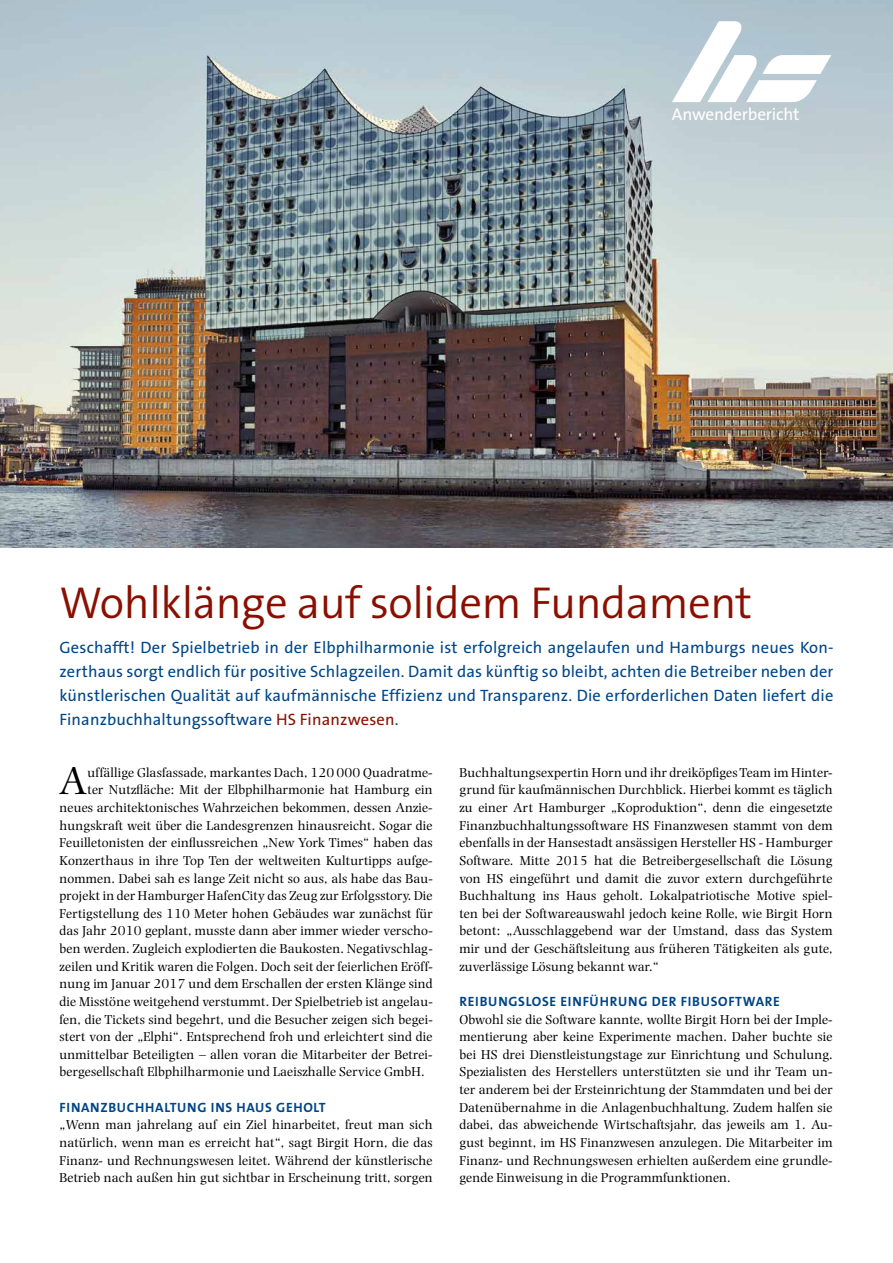
<style>
.page{position:relative;width:893px;height:1263px;background:#fff}
.page>*{position:absolute;margin:0;border:0;box-sizing:border-box;transform-origin:0 0}
.t1{font:300 45px "The Sans B4";letter-spacing:-.01em;color:#8a0f01}
.t2{font:40.2px "Photina MT Std";color:#000}
.t3{font:17.25px "The Sans B5 Plain";letter-spacing:-.01em;color:#fff}
.t4{font:16.5px/24px "The Sans B5 Plain";letter-spacing:.01em;color:#004587;text-align:justify}
.t5{font:13.5px/17.7px "Photina MT Std";letter-spacing:.01em;color:#000;text-align:justify}
.t6{font:700 13.5px "The Sans B7";letter-spacing:.05em;color:#004587}
.s1{color:#8a0f01}
</style>
<div class="page">
<img style="left:0;top:0;width:893px;height:548px">
<svg style="left:672px;top:21px;width:159px;height:81px"></svg>
<p class="t3" style="left:672px;top:106px;width:129px">Anwenderbericht</p>
<h1 class="t1" style="left:60px;top:580px;width:694px">Wohlklänge auf solidem Fundament</h1>
<p class="t4" style="left:60px;top:636px;width:775px">Geschafft! Der Spielbetrieb in der Elbphilharmonie ist erfolgreich angelaufen und Hamburgs neues Kon&shy;zerthaus sorgt endlich für positive Schlagzeilen. Damit das künftig so bleibt, achten die Betreiber neben der künstlerischen Qualität auf kaufmännische Effizienz und Transparenz. Die erforderlichen Daten liefert die Finanzbuchhaltungssoftware <span class="s1">HS Finanzwesen</span>.</p>
<h2 class="t2" style="left:59px;top:758px;width:30px">A</h2>
<p class="t5" style="left:88px;top:763px;width:346px">uffällige Glasfassade, markantes Dach, 120000 Quadratme-</p>
<p class="t5" style="left:88px;top:781px;width:347px">ter Nutzfläche: Mit der Elbphilharmonie hat Hamburg ein</p>
<p class="t5" style="left:60px;top:799px;width:375px">neues architektonisches Wahrzeichen bekommen, dessen Anzie-</p>
<p class="t5" style="left:60px;top:816px;width:375px">hungskraft weit über die Landesgrenzen hinausreicht. Sogar die</p>
<p class="t5" style="left:60px;top:834px;width:375px">Feuilletonisten der einflussreichen „New York Times“ haben das</p>
<p class="t5" style="left:60px;top:852px;width:375px">Konzerthaus in ihre Top Ten der weltweiten Kulturtipps aufge-</p>
<p class="t5" style="left:60px;top:869px;width:375px">nommen. Dabei sah es lange Zeit nicht so aus, als habe das Bau-</p>
<p class="t5" style="left:60px;top:887px;width:375px">projekt in der Hamburger HafenCity das Zeug zur Erfolgsstory. Die</p>
<p class="t5" style="left:60px;top:904px;width:375px">Fertigstellung des 110 Meter hohen Gebäudes war zunächst für</p>
<p class="t5" style="left:60px;top:922px;width:375px">das Jahr 2010 geplant, musste dann aber immer wieder verscho-</p>
<p class="t5" style="left:60px;top:940px;width:375px">ben werden. Zugleich explodierten die Baukosten. Negativschlag-</p>
<p class="t5" style="left:60px;top:957px;width:375px">zeilen und Kritik waren die Folgen. Doch seit der feierlichen Eröff-</p>
<p class="t5" style="left:60px;top:975px;width:375px">nung im Januar 2017 und dem Erschallen der ersten Klänge sind</p>
<p class="t5" style="left:60px;top:993px;width:375px">die Misstöne weitgehend verstummt. Der Spielbetrieb ist angelau-</p>
<p class="t5" style="left:60px;top:1010px;width:375px">fen, die Tickets sind begehrt, und die Besucher zeigen sich begei-</p>
<p class="t5" style="left:60px;top:1028px;width:375px">stert von der „Elphi“. Entsprechend froh und erleichtert sind die</p>
<p class="t5" style="left:60px;top:1045px;width:375px">unmittelbar Beteiligten – allen voran die Mitarbeiter der Betrei-</p>
<p class="t5" style="left:60px;top:1063px;width:367px">bergesellschaft Elbphilharmonie und Laeiszhalle Service GmbH.</p>
<p class="t6" style="left:60px;top:1100px;width:268px">FINANZBUCHHALTUNG INS HAUS GEHOLT</p>
<p class="t5" style="left:60px;top:1116px;width:375px">„Wenn man jahrelang auf ein Ziel hinarbeitet, freut man sich natürlich, wenn man es erreicht hat“, sagt Birgit Horn, die das Finanz- und Rechnungswesen leitet. Während der künstlerische Betrieb nach außen hin gut sichtbar in Erscheinung tritt, sorgen</p>
<p class="t5" style="left:459px;top:763px;width:375px">Buchhaltungsexpertin Horn und ihr dreiköpfiges Team im Hinter&shy;grund für kaufmännischen Durchblick. Hierbei kommt es täglich zu einer Art Hamburger „Koproduktion“, denn die eingesetzte Finanzbuchhaltungssoftware HS Finanzwesen stammt von dem ebenfalls in der Hansestadt ansässigen Hersteller HS - Hamburger Software. Mitte 2015 hat die Betreibergesellschaft die Lösung von HS eingeführt und damit die zuvor extern durchgeführte Buchhaltung ins Haus geholt. Lokalpatriotische Motive spiel&shy;ten bei der Softwareauswahl jedoch keine Rolle, wie Birgit Horn betont: „Ausschlaggebend war der Umstand, dass das System mir und der Geschäftsleitung aus früheren Tätigkeiten als gute, zuverlässige Lösung bekannt war.“</p>
<p class="t6" style="left:459px;top:994px;width:322px">REIBUNGSLOSE EINFÜHRUNG DER FIBUSOFTWARE</p>
<p class="t5" style="left:459px;top:1010px;width:375px">Obwohl sie die Software kannte, wollte Birgit Horn bei der Imple&shy;mentierung aber keine Experimente machen. Daher buchte sie bei HS drei Dienstleistungstage zur Einrichtung und Schulung.<br>Spezialisten des Herstellers unterstützten sie und ihr Team un&shy;ter anderem bei der Ersteinrichtung der Stammdaten und bei der Datenübernahme in die Anlagenbuchhaltung. Zudem halfen sie dabei, das abweichende Wirtschaftsjahr, das jeweils am 1. Au&shy;gust beginnt, im HS Finanzwesen anzulegen. Die Mitarbeiter im Finanz- und Rechnungswesen erhielten außerdem eine grundle&shy;gende Einweisung in die Programmfunktionen.</p>
</div>
